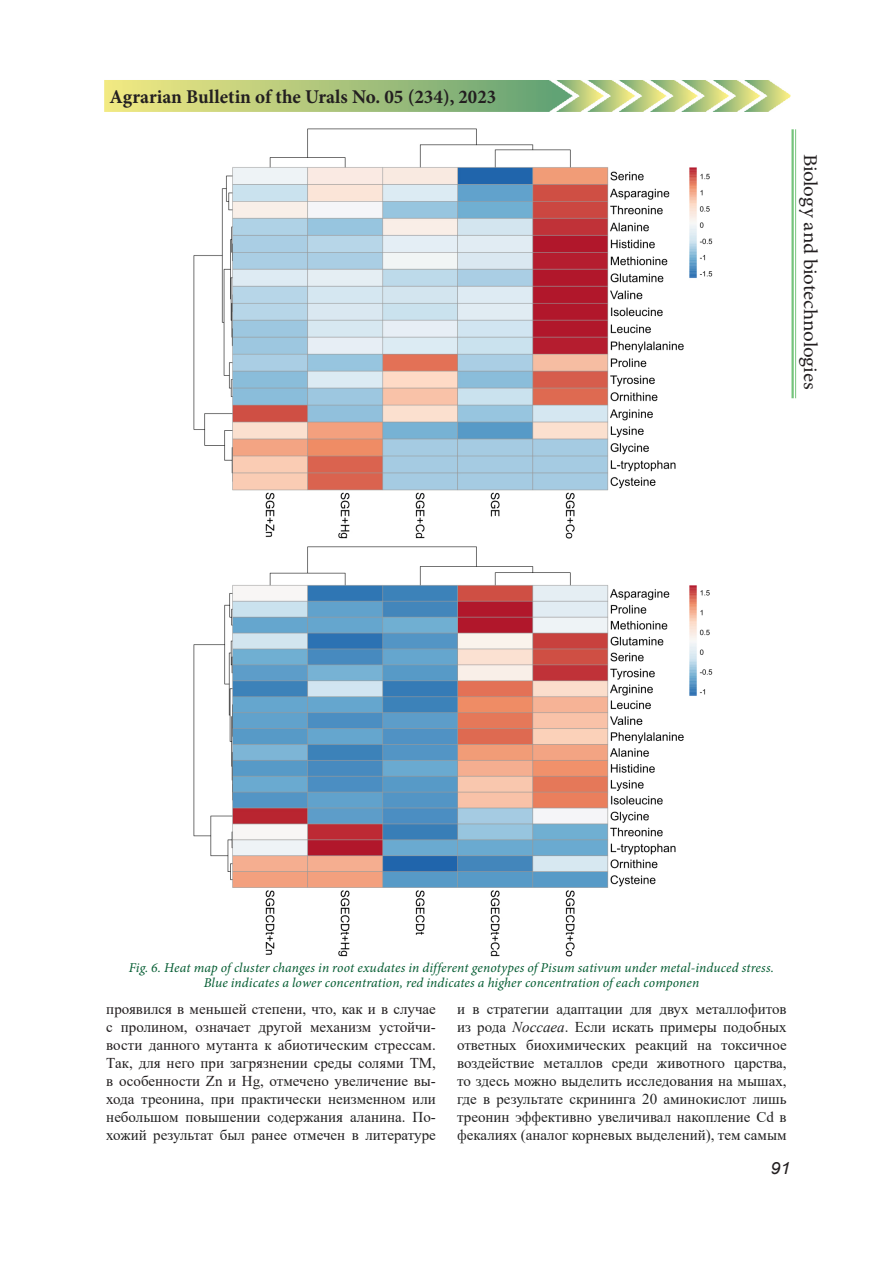
<style>
.page{position:relative;width:893px;height:1263px;background:#fff}
.page>*{position:absolute;margin:0;border:0;box-sizing:border-box;transform-origin:0 0}
.t1{font:700 19.5px "Minion Pro";color:#231f20}
.t2{font:19.5px "Minion Pro";letter-spacing:-.01em;color:#231f20;scale:1.08 1}
.t3{font:italic 16.8px "Arial";color:#231f20;scale:1.08 1}
.t4{font:15px/18px "Times New Roman";color:#212121;text-align:justify}
.t5{font:15px/18px "Times New Roman";color:#231f20;text-align:justify}
.t6{font:italic 13.5px/15px "Minion Pro";letter-spacing:.01em;color:#025b30;text-align:center}
.s1{color:#212121}
.s2{font-style:italic}
.s3{color:#222}
</style>
<div class="page">
<hr style="left:791px;top:129px;width:3px;height:269px;background:#40ae49">
<hr style="left:795px;top:129px;width:1px;height:269px;background:#40ae49">
<img style="left:104px;top:80px;width:686px;height:32px">
<img style="left:193px;top:128px;width:520px;height:829px">
<h1 class="t1" style="left:110px;top:83px;width:388px">Agrarian Bulletin of the Urals No. 05 (234), 2023</h1>
<h1 class="t2" style="left:823px;top:154px;width:220px;rotate:90deg">Biology and biotechnologies</h1>
<p class="t6" style="left:129px;top:960px;width:647px">Fig. 6. Heat map of cluster changes in root exudates in different genotypes of Pisum sativum under metal-induced stress.<br>Blue indicates a lower concentration, red indicates a higher concentration of each componen</p>
<p class="t5" style="left:106px;top:999px;width:331px">проявился в меньшей степени, что, как и в случае с пролином, означает другой механизм устойчи&shy;вости данного мутанта к абиотическим стрессам.<br>Так, для него при загрязнении среды солями ТМ, в особенности Zn и Hg, отмечено увеличение вы&shy;хода <span class="s1">треонина, при практически неизменном или небольшом повышении содержания аланина. По&shy;хожий результат был ранее отмечен в литературе</span></p>
<p class="t4" style="left:457px;top:999px;width:331px">и в стратегии адаптации для двух металлофитов из рода <span class="s2">Noccaea</span>. Если искать примеры подобных ответных биохимических реакций на токсичное воздействие металлов среди животного царства, то здесь можно выделить исследования на мышах, где в <span class="s3">результате скрининга 20 аминокислот лишь треонин эффективно увеличивал накопление Cd в фекалиях (аналог корневых выделений), тем самым</span></p>
<p class="t3" style="left:770px;top:1157px;width:20px">91</p>
</div>
